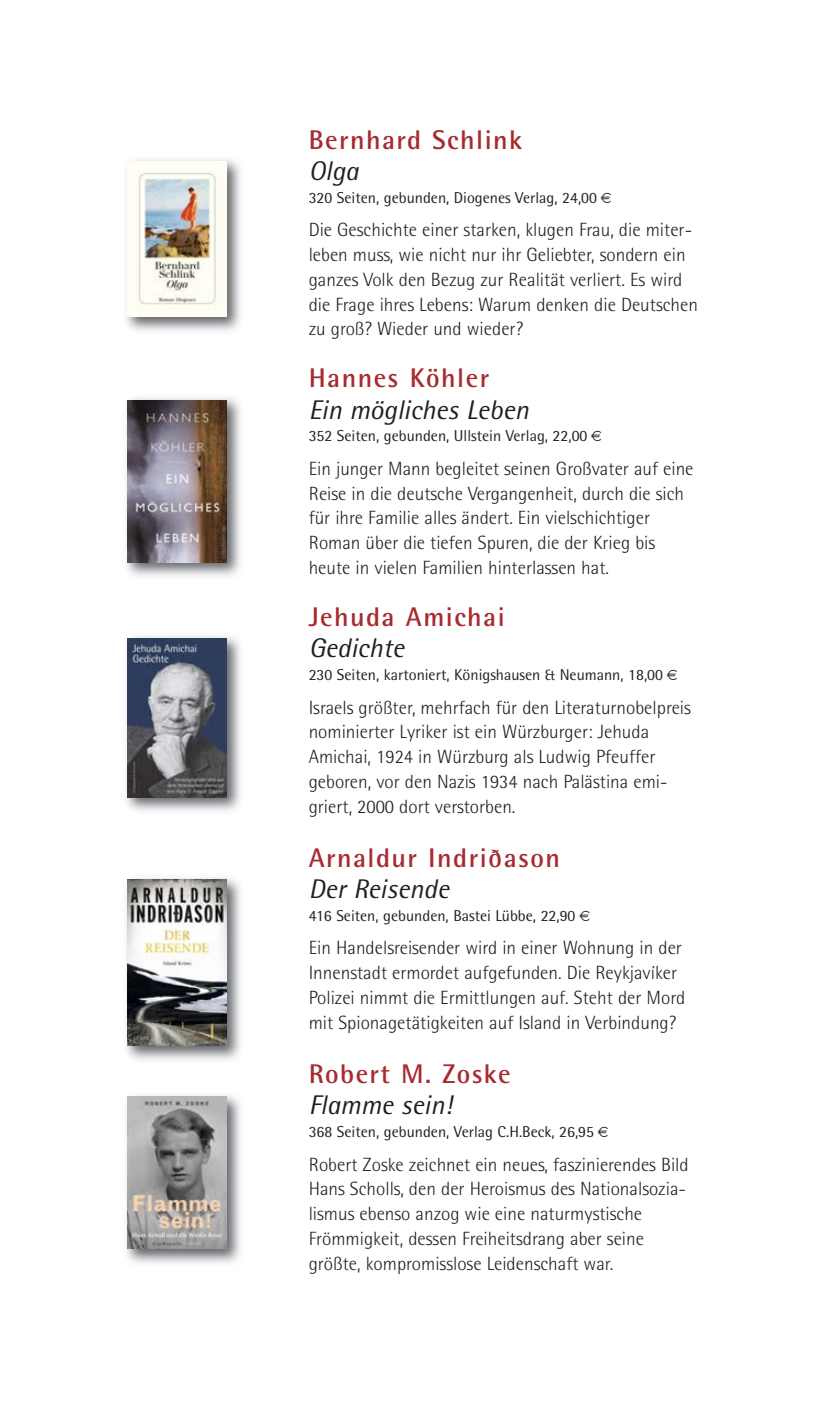
<style>
.page{position:relative;width:830px;height:1404px;background:#fff}
.page>*{position:absolute;margin:0;border:0;box-sizing:border-box;transform-origin:0 0}
.t1{font:700 27px "Rotis Semi Sans";letter-spacing:.055em;color:#a72b30}
.t2{font:italic 27px "Rotis Semi Sans";color:#231f20}
.t3{font:300 19.12px/24.8px "Rotis Semi Sans";color:#231f20}
.t4{font:15.75px "Rotis Semi Sans";color:#231f20}
</style>
<div class="page">
<img style="left:126px;top:159px;width:115px;height:173px">
<img style="left:128px;top:161px;width:99px;height:156px">
<img style="left:126px;top:397px;width:115px;height:179px">
<img style="left:128px;top:400px;width:99px;height:162px">
<img style="left:126px;top:636px;width:115px;height:176px">
<img style="left:128px;top:638px;width:99px;height:159px">
<img style="left:126px;top:878px;width:115px;height:182px">
<img style="left:128px;top:879px;width:99px;height:166px">
<img style="left:126px;top:1095px;width:115px;height:169px">
<img style="left:128px;top:1096px;width:99px;height:152px">
<h1 class="t1" style="left:308px;top:130px;width:215px">Bernhard Schlink</h1>
<h1 class="t2" style="left:308px;top:161px;width:52px">Olga</h1>
<p class="t4" style="left:308px;top:192px;width:290px">320 Seiten, gebunden, Diogenes Verlag, 24,00</p>
<p class="t3" style="left:308px;top:219px;width:390px">Die Geschichte einer starken, klugen Frau, die miter&shy;leben muss, wie nicht nur ihr Geliebter, sondern ein ganzes Volk den Bezug zur Realität verliert. Es wird die Frage ihres Lebens: Warum denken die Deutschen zu groß? Wieder und wieder?</p>
<h1 class="t1" style="left:308px;top:368px;width:182px">Hannes Köhler</h1>
<h1 class="t2" style="left:308px;top:400px;width:221px">Ein mögliches Leben</h1>
<p class="t4" style="left:308px;top:430px;width:280px">352 Seiten, gebunden, Ullstein Verlag, 22,00</p>
<p class="t3" style="left:308px;top:458px;width:386px">Ein junger Mann begleitet seinen Großvater auf eine Reise in die deutsche Vergangenheit, durch die sich für ihre Familie alles ändert. Ein vielschichtiger Roman über die tiefen Spuren, die der Krieg bis heute in vielen Familien hinterlassen hat.</p>
<h1 class="t1" style="left:308px;top:607px;width:197px">Jehuda Amichai</h1>
<h1 class="t2" style="left:308px;top:638px;width:97px">Gedichte</h1>
<p class="t4" style="left:308px;top:669px;width:355px">230 Seiten, kartoniert, Königshausen &amp; Neumann, 18,00</p>
<p class="t3" style="left:308px;top:696px;width:383px">Israels größter, mehrfach für den Literaturnobelpreis nominierter Lyriker ist ein Würzburger: Jehuda Amichai, 1924 in Würzburg als Ludwig Pfeuffer geboren, vor den Nazis 1934 nach Palästina emi&shy;griert, 2000 dort verstorben.</p>
<h1 class="t1" style="left:308px;top:848px;width:253px">Arnaldur Indriðason</h1>
<h1 class="t2" style="left:308px;top:879px;width:142px">Der Reisende</h1>
<p class="t4" style="left:308px;top:909px;width:268px">416 Seiten, gebunden, Bastei Lübbe, 22,90</p>
<p class="t3" style="left:308px;top:937px;width:378px">Ein Handelsreisender wird in einer Wohnung in der Innenstadt ermordet aufgefunden. Die Reykjavíker Polizei nimmt die Ermittlungen auf. Steht der Mord mit Spionagetätigkeiten auf Island in Verbindung?</p>
<h1 class="t1" style="left:308px;top:1064px;width:203px">Robert M. Zoske</h1>
<h1 class="t2" style="left:308px;top:1095px;width:145px">Flamme sein!</h1>
<p class="t4" style="left:308px;top:1125px;width:287px">368 Seiten, gebunden, Verlag C.H.Beck, 26,95</p>
<p class="t3" style="left:308px;top:1153px;width:381px">Robert Zoske zeichnet ein neues, faszinierendes Bild Hans Scholls, den der Heroismus des Nationalsozia&shy;lismus ebenso anzog wie eine naturmystische Frömmigkeit, dessen Freiheitsdrang aber seine größte, kompromisslose Leidenschaft war.</p>
</div>
